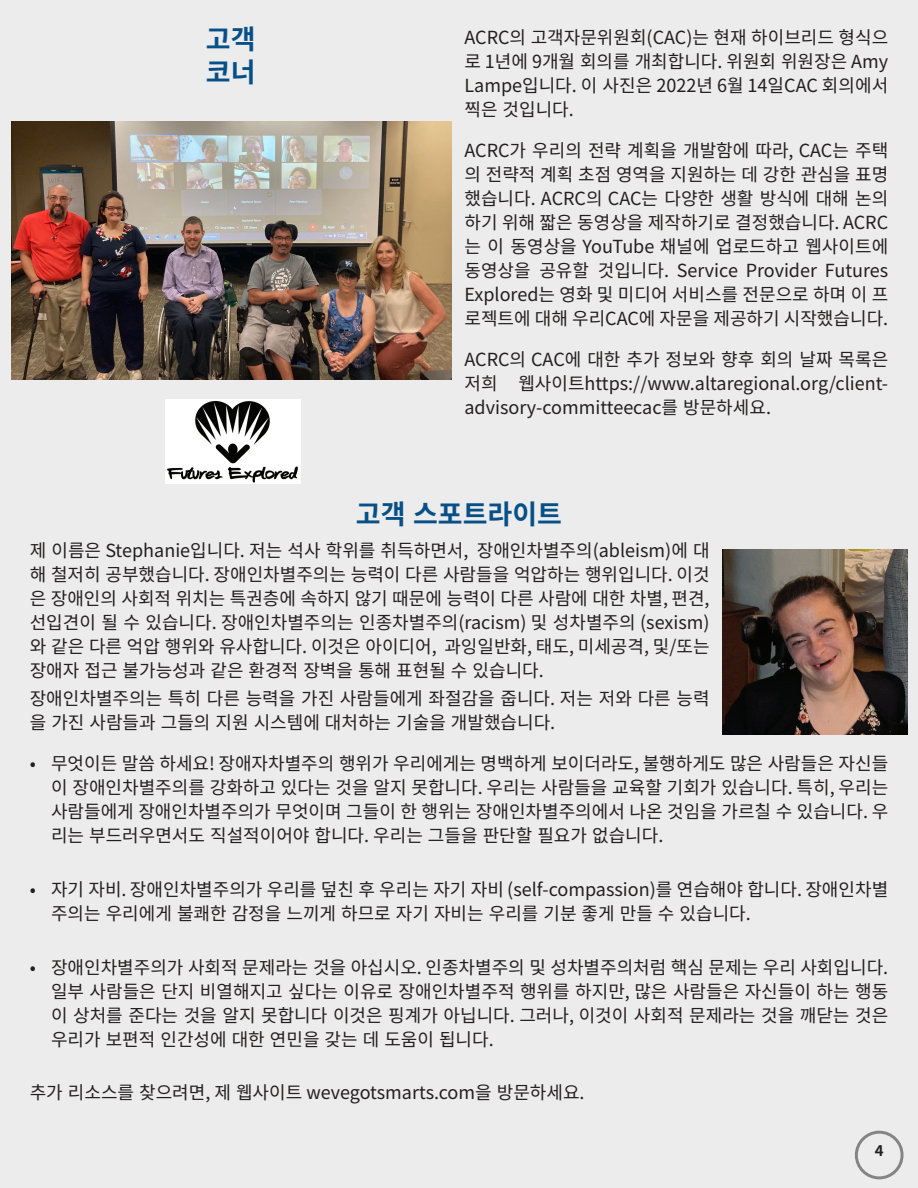
<style>
.page{position:relative;width:918px;height:1188px;background:#ebeceb}
.page>*{position:absolute;margin:0;border:0;box-sizing:border-box;transform-origin:0 0}
.t1{font:700 27px "Noto Sans KR";color:#075087}
.t2{font:18px/24px "Noto Sans KR";color:#231f20;text-align:justify}
.t3{font:700 15px "Noto Sans KR";color:#231f20}
</style>
<div class="page">
<hr style="left:917px;top:0;width:1px;height:1188px;background:#d8d9d8">
<div style="left:855px;top:1131px;width:49px;height:48px;border:3px solid #201d1e;border-radius:50%"></div>
<img style="left:11px;top:121px;width:440px;height:258px">
<img style="left:165px;top:399px;width:135px;height:84px">
<img style="left:722px;top:549px;width:186px;height:186px">
<p class="t1" style="left:206px;top:24px;width:51px">고객</p>
<p class="t1" style="left:206px;top:56px;width:51px">코너</p>
<p class="t2" style="left:464px;top:26px;width:425px">ACRC의 고객자문위원회(CAC)는 현재 하이브리드 형식으 로 1년에 9개월 회의를 개최합니다. 위원회 위원장은 Amy Lampe입니다. 이 사진은 2022년 6월 14일CAC 회의에서 찍은 것입니다.</p>
<p class="t2" style="left:464px;top:139px;width:425px">ACRC가 우리의 전략 계획을 개발함에 따라, CAC는 주택 의 전략적 계획 초점 영역을 지원하는 데 강한 관심을 표명 했습니다. ACRC의 CAC는 다양한 생활 방식에 대해 논의 하기 위해 짧은 동영상을 제작하기로 결정했습니다. ACRC 는 이 동영상을 YouTube 채널에 업로드하고 웹사이트에 동영상을 공유할 것입니다. Service Provider Futures Explored는 영화 및 미디어 서비스를 전문으로 하며 이 프 로젝트에 대해 우리CAC에 자문을 제공하기 시작했습니다.</p>
<p class="t2" style="left:464px;top:348px;width:425px">ACRC의 CAC에 대한 추가 정보와 향후 회의 날짜 목록은 저희 웹사이트https://www.altaregional.org/client&shy;advisory-committeecac를 방문하세요.</p>
<p class="t1" style="left:356px;top:499px;width:208px">고객 스포트라이트</p>
<p class="t2" style="left:30px;top:539px;width:681px">제 이름은 Stephanie입니다. 저는 석사 학위를 취득하면서, 장애인차별주의(ableism)에 대 해 철저히 공부했습니다. 장애인차별주의는 능력이 다른 사람들을 억압하는 행위입니다. 이것 은 장애인의 사회적 위치는 특권층에 속하지 않기 때문에 능력이 다른 사람에 대한 차별, 편견, 선입견이 될 수 있습니다. 장애인차별주의는 인종차별주의(racism) 및 성차별주의 (sexism) 와 같은 다른 억압 행위와 유사합니다. 이것은 아이디어, 과잉일반화, 태도, 미세공격, 및/또는 장애자 접근 불가능성과 같은 환경적 장벽을 통해 표현될 수 있습니다.</p>
<p class="t2" style="left:30px;top:687px;width:681px">장애인차별주의는 특히 다른 능력을 가진 사람들에게 좌절감을 줍니다. 저는 저와 다른 능력 을 가진 사람들과 그들의 지원 시스템에 대처하는 기술을 개발했습니다.</p>
<p class="t2" style="left:51px;top:752px;width:839px;text-indent:-21px">• 무엇이든 말씀 하세요! 장애자차별주의 행위가 우리에게는 명백하게 보이더라도, 불행하게도 많은 사람들은 자신들 이 장애인차별주의를 강화하고 있다는 것을 알지 못합니다. 우리는 사람들을 교육할 기회가 있습니다. 특히, 우리는 사람들에게 장애인차별주의가 무엇이며 그들이 한 행위는 장애인차별주의에서 나온 것임을 가르칠 수 있습니다. 우 리는 부드러우면서도 직설적이어야 합니다. 우리는 그들을 판단할 필요가 없습니다.</p>
<p class="t2" style="left:51px;top:878px;width:839px;text-indent:-21px">• 자기 자비. 장애인차별주의가 우리를 덮친 후 우리는 자기 자비 (self-compassion)를 연습해야 합니다. 장애인차별 주의는 우리에게 불쾌한 감정을 느끼게 하므로 자기 자비는 우리를 기분 좋게 만들 수 있습니다.</p>
<p class="t2" style="left:51px;top:955px;width:839px;text-indent:-21px">• 장애인차별주의가 사회적 문제라는 것을 아십시오. 인종차별주의 및 성차별주의처럼 핵심 문제는 우리 사회입니다. 일부 사람들은 단지 비열해지고 싶다는 이유로 장애인차별주적 행위를 하지만, 많은 사람들은 자신들이 하는 행동 이 상처를 준다는 것을 알지 못합니다 이것은 핑계가 아닙니다. 그러나, 이것이 사회적 문제라는 것을 깨닫는 것은 우리가 보편적 인간성에 대한 연민을 갖는 데 도움이 됩니다.</p>
<p class="t2" style="left:30px;top:1081px;width:556px">추가 리소스를 찾으려면, 제 웹사이트 wevegotsmarts.com을 방문하세요.</p>
<p class="t3" style="left:875px;top:1142px;width:10px">4</p>
</div>
